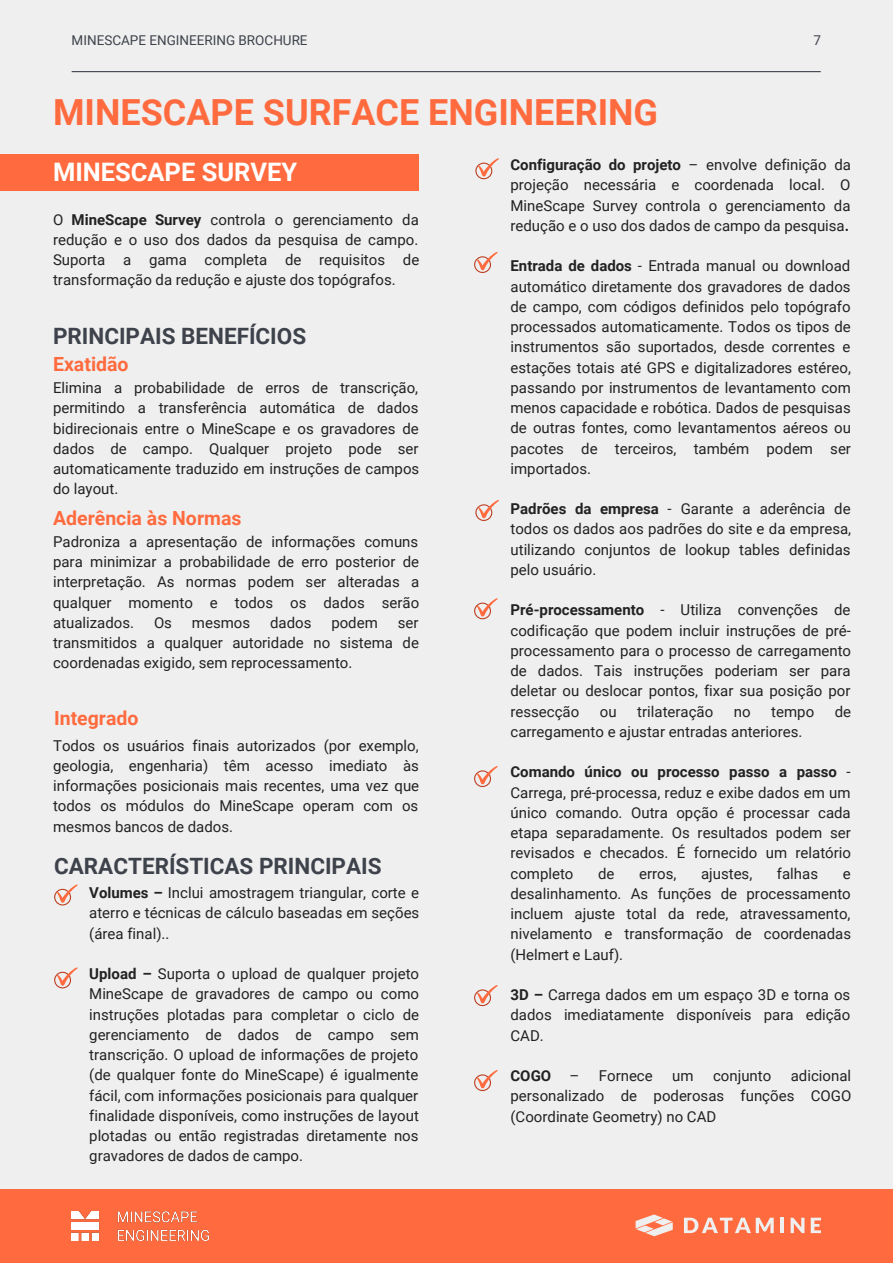
<style>
.page{position:relative;width:893px;height:1264px;background:#fff}
.page>*{position:absolute;margin:0;border:0;box-sizing:border-box;transform-origin:0 0}
.t1{font:700 36px "Roboto";color:#ff6b3e}
.t2{font:700 25.5px "Roboto";color:#fff}
.t3{font:700 22.5px "Roboto";color:#3e424b}
.t4{font:700 19.5px "Roboto";color:#ff6b3e}
.t5{font:15px/20.2px "Roboto";color:#222;text-align:justify}
.t6{font:700 15px "Roboto";color:#222}
.t7{font:13.5px "Roboto";color:#3e424b}
.s1{font-weight:700}
.s2{font-weight:400}
</style>
<div class="page">
<div style="left:0;top:0;width:892px;height:1262px;background:#efefef"></div>
<div style="left:0;top:155px;width:419px;height:36px;background:#ff6b3e"></div>
<svg style="left:475px;top:500px;width:24px;height:21px"></svg>
<svg style="left:475px;top:158px;width:24px;height:21px"></svg>
<svg style="left:474px;top:252px;width:23px;height:21px"></svg>
<svg style="left:474px;top:598px;width:23px;height:21px"></svg>
<svg style="left:474px;top:766px;width:23px;height:21px"></svg>
<svg style="left:474px;top:985px;width:23px;height:21px"></svg>
<svg style="left:54px;top:884px;width:24px;height:21px"></svg>
<svg style="left:54px;top:967px;width:24px;height:21px"></svg>
<svg style="left:474px;top:1070px;width:23px;height:21px"></svg>
<div style="left:0;top:1189px;width:892px;height:73px;background:#ff6b3e"></div>
<svg style="left:684px;top:1217px;width:89px;height:16px"></svg>
<hr style="left:780px;top:1217px;width:4px;height:15px;background:#efefef">
<svg style="left:790px;top:1217px;width:14px;height:16px"></svg>
<svg style="left:810px;top:1217px;width:11px;height:16px"></svg>
<svg style="left:635px;top:1214px;width:37px;height:22px"></svg>
<img style="left:72px;top:1211px;width:137px;height:28px">
<hr style="left:72px;top:71px;width:748px;height:1px;background:#3e424b">
<p class="t7" style="left:72px;top:33px;width:237px">MINESCAPE ENGINEERING BROCHURE</p>
<p class="t7" style="left:813px;top:33px;width:9px">7</p>
<p class="t1" style="left:53px;top:92px;width:606px">MINESCAPE SURFACE ENGINEERING</p>
<p class="t2" style="left:53px;top:158px;width:244px">MINESAPE BLOCK M</p>
<p class="t5" style="left:510px;top:155px;width:342px"><span class="s1">Configuração do projeto</span> – envolve definição da projeção necessária e coordenada local. O MineScape Survey controla o gerenciamento da redução e o uso dos dados de campo da pesquisa<span class="s1">.</span></p>
<p class="t5" style="left:510px;top:256px;width:342px"><span class="s1">Entrada de dados</span> - Entrada manual ou download automático diretamente dos gravadores de dados de campo, com códigos definidos pelo topógrafo processados automaticamente. Todos os tipos de instrumentos são suportados, desde correntes e estações totais até GPS e digitalizadores estéreo, passando por instrumentos de levantamento com menos capacidade e robótica. Dados de pesquisas de outras fontes, como levantamentos aéreos ou pacotes de terceiros, também podem ser importados.</p>
<p class="t5" style="left:510px;top:499px;width:342px"><span class="s1">Padrões da empresa</span> - Garante a aderência de todos os dados aos padrões do site e da empresa, utilizando conjuntos de lookup tables definidas pelo usuário.</p>
<p class="t5" style="left:510px;top:600px;width:342px"><span class="s1">Pré-processamento</span> - Utiliza convenções de codificação que podem incluir instruções de pré&shy;processamento para o processo de carregamento de dados. Tais instruções poderiam ser para deletar ou deslocar pontos, fixar sua posição por ressecção</p>
<p class="t2" style="left:38px;top:158px;width:321px">MINESCCAPE SURVEYODEL</p>
<p class="t5" style="left:53px;top:209px;width:367px">O <span class="s1">MineScape Survey</span> controla o gerenciamento da redução e o uso dos dados da pesquisa de campo.<br>Suporta a gama completa de requisitos de transformação da redução e ajuste dos topógrafos.</p>
<p class="t3" style="left:53px;top:323px;width:254px">PRINCIPAIS BENEFÍCIOS</p>
<p class="t4" style="left:53px;top:353px;width:77px">Exatidão</p>
<p class="t5" style="left:53px;top:378px;width:367px">Elimina a probabilidade de erros de transcrição, permitindo a transferência automática de dados bidirecionais entre o MineScape e os gravadores de dados de campo. Qualquer projeto pode ser automaticamente traduzido em instruções de campos do layout.</p>
<p class="t4" style="left:53px;top:507px;width:190px">Aderência às Normas</p>
<p class="t5" style="left:53px;top:531px;width:367px">Padroniza a apresentação de informações comuns para minimizar a probabilidade de erro posterior de interpretação. As normas podem ser alteradas a qualquer momento e todos os dados serão atualizados.</p>
<p class="t5" style="left:154px;top:612px;width:20px">Os</p>
<p class="t5" style="left:192px;top:612px;width:60px">mesmos</p>
<p class="t5" style="left:270px;top:612px;width:43px">dados</p>
<p class="t5" style="left:331px;top:612px;width:48px">podem</p>
<p class="t5" style="left:53px;top:612px;width:367px;text-indent:344px">ser transmitidos a qualquer autoridade no sistema de coordenadas exigido, sem reprocessamento.</p>
<p class="t4" style="left:54px;top:706px;width:86px">Integrado</p>
<p class="t5" style="left:53px;top:735px;width:367px">Todos os usuários finais autorizados (por exemplo, geologia, engenharia) têm acesso imediato às informações posicionais mais recentes, uma vez que todos os módulos do MineScape operam com os mesmos bancos de dados.</p>
<p class="t3" style="left:54px;top:853px;width:329px">CARACTERÍSTICAS PRINCIPAIS</p>
<p class="t5" style="left:600px;top:701px;width:18px">ou</p>
<p class="t5" style="left:637px;top:701px;width:77px">trilateração</p>
<p class="t5" style="left:733px;top:701px;width:18px">no</p>
<p class="t5" style="left:771px;top:701px;width:44px">tempo</p>
<p class="t5" style="left:834px;top:701px;width:18px">de</p>
<p class="t5" style="left:510px;top:721px;width:293px">carregamento e ajustar entradas anteriores.</p>
<p class="t5" style="left:510px;top:762px;width:342px"><span class="s1">Comando único ou processo passo a passo</span> - Carrega, pré-processa, reduz e exibe dados em um único comando. Outra opção é processar cada etapa separadamente. Os resultados podem ser revisados e checados. É fornecido um relatório completo</p>
<p class="t5" style="left:598px;top:863px;width:18px">de</p>
<p class="t5" style="left:639px;top:863px;width:39px">erros,</p>
<p class="t5" style="left:701px;top:863px;width:53px">ajustes,</p>
<p class="t5" style="left:776px;top:863px;width:43px">falhas</p>
<p class="t5" style="left:510px;top:863px;width:342px;text-indent:332px">e desalinhamento. As funções de processamento incluem ajuste total da rede, atravessamento, nivelamento e transformação de coordenadas (Helmert e Lauf).</p>
<p class="t5" style="left:510px;top:984px;width:341px"><span class="s1">3D –</span> Carrega dados em um espaço 3D e torna os dados imediatamente disponíveis para edição CAD.</p>
<p class="t6" style="left:510px;top:1067px;width:70px">COGO <span class="s2">–</span></p>
<p class="t5" style="left:599px;top:1065px;width:55px">Fornece</p>
<p class="t5" style="left:672px;top:1065px;width:23px">um</p>
<p class="t5" style="left:713px;top:1065px;width:60px">conjunto</p>
<p class="t5" style="left:89px;top:882px;width:331px"><span class="s1">Volumes –</span> Inclui amostragem triangular, corte e aterro e técnicas de cálculo baseadas em seções (área final)..</p>
<p class="t5" style="left:89px;top:963px;width:331px"><span class="s1">Upload –</span> Suporta o upload de qualquer projeto MineScape de gravadores de campo ou como instruções plotadas para completar o ciclo de gerenciamento de dados de campo sem transcrição. O upload de informações de projeto (de qualquer fonte do MineScape) é igualmente fácil, com informações posicionais para qualquer finalidade disponíveis, como instruções de layout plotadas ou então registradas diretamente nos gravadores de dados de campo.</p>
<p class="t5" style="left:510px;top:1065px;width:342px;text-indent:280px">adicional personalizado de poderosas funções COGO (Coordinate Geometry) no CAD</p>
</div>
